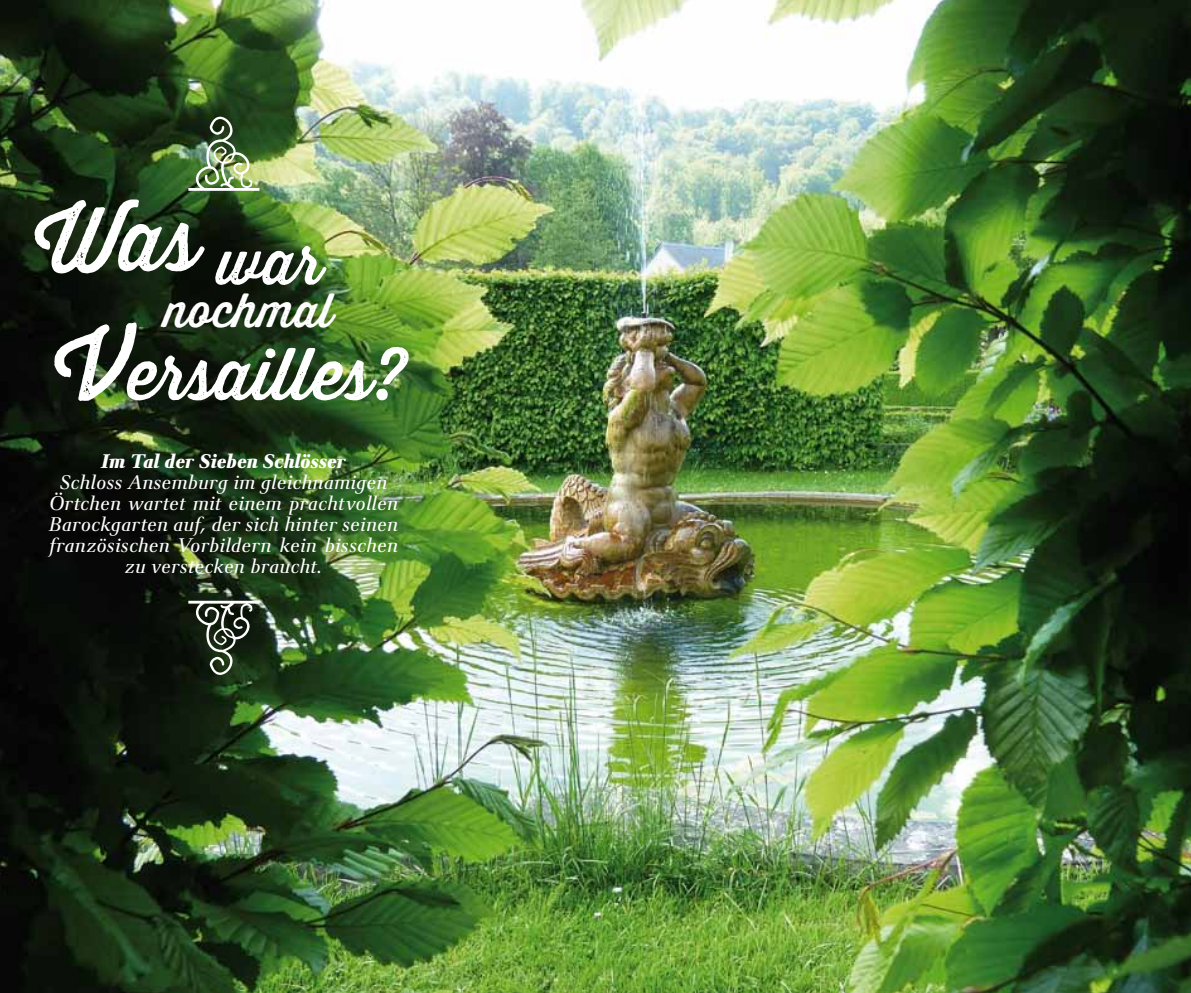
<style>
.page{position:relative;width:1191px;height:993px;background:#fff}
.page>*{position:absolute;margin:0;border:0;box-sizing:border-box;transform-origin:0 0}
.t1{font:86.45px "Thirsty Rough Reg";color:#fff}
.t2{font:71.4px "Thirsty Rough Reg";color:#fff}
.t3{font:62.12px "Thirsty Rough Reg";color:#fff}
.t4{font:46.73px "Thirsty Rough Reg";color:#fff}
.t5{font:italic 19.25px/21px "Evonik Antares";color:#fff;text-align:center}
.t6{font:italic 700 19.25px "Evonik Antares";color:#fff}
.s1{font-size:92.4px}
</style>
<div class="page">
<img style="left:0;top:0;width:1191px;height:992px">
<svg style="left:188px;top:600px;width:71px;height:74px;background:#404b3d"></svg>
<img style="left:188px;top:117px;width:71px;height:74px">
<h1 class="t1" style="left:35px;top:175px;width:166px">Was</h1>
<h3 class="t4" style="left:165px;top:275px;width:170px">nochmal</h3>
<h3 class="t3" style="left:218px;top:216px;width:106px">war</h3>
<h2 class="t2" style="left:55px;top:321px;width:353px"><span class="s1">V</span>ersailles?</h2>
<p class="t6" style="left:102px;top:445px;width:246px">Im Tal der Sieben Schlösser</p>
<p class="t5" style="left:50px;top:470px;width:350px">Schloss Ansemburg im gleichnamigen Örtchen wartet mit einem prachtvollen Barockgarten auf, der sich hinter seinen französischen Vorbildern kein bisschen zu verstecken braucht.</p>
</div>
